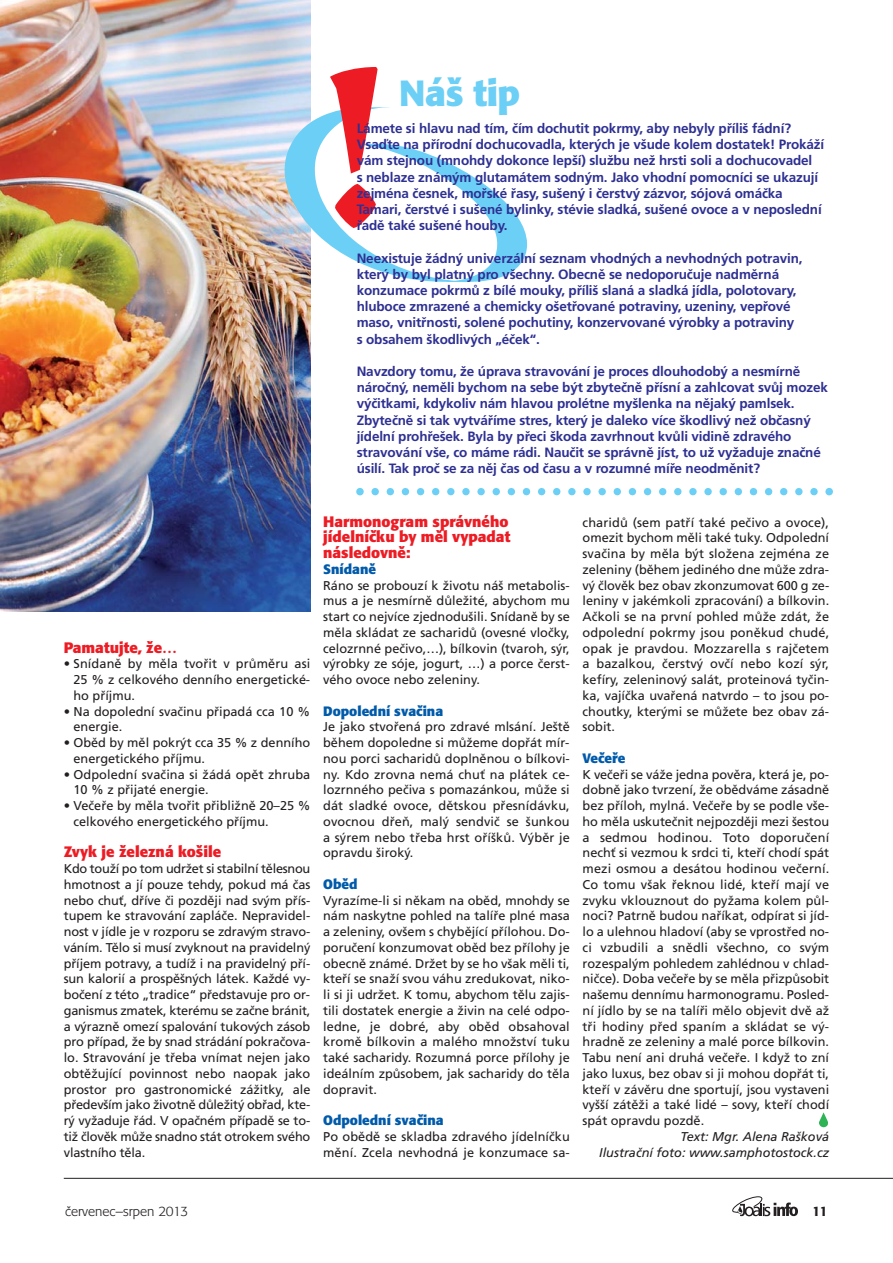
<style>
.page{position:relative;width:893px;height:1263px;background:#fff}
.page>*{position:absolute;margin:0;border:0;box-sizing:border-box;transform-origin:0 0}
.t1{font:700 36px "Formata CE";letter-spacing:-.01em;color:#6ccff6}
.t2{font:700 15px/15.8px "Formata CE";color:#ed1c24}
.t3{font:700 13.5px/16.2px "Frutiger CE";letter-spacing:-.01em;color:#2e3092}
.t4{font:700 13.5px "Formata CE";color:#005aaa}
.t5{font:300 13.5px "Formata CE";color:#231f20}
.t6{font:500 13.5px "Formata CE";color:#231f20}
.t7{font:12.75px/15.8px "Frutiger CE";color:#231f20;text-align:justify}
.t8{font:italic 12.75px/15.8px "Frutiger CE";color:#231f20;text-align:right}
</style>
<div class="page">
<img style="left:0;top:0;width:310px;height:611px">
<svg style="left:732px;top:1196px;width:66px;height:20px"></svg>
<hr style="left:64px;top:1178px;width:829px;height:1px;background:#231f20">
<svg style="left:819px;top:1112px;width:9px;height:15px"></svg>
<svg style="left:285px;top:67px;width:242px;height:215px"></svg>
<svg style="left:356px;top:488px;width:477px;height:7px"></svg>
<h1 class="t1" style="left:399px;top:78px;width:122px">Náš tip</h1>
<p class="t3" style="left:357px;top:121px;width:469px">Lámete si hlavu nad tím, čím dochutit pokrmy, aby nebyly příliš fádní?<br>Vsaďte na přírodní dochucovadla, kterých je všude kolem dostatek! Prokáží vám stejnou (mnohdy dokonce lepší) službu než hrsti soli a dochucovadel<br>s neblaze známým glutamátem sodným. Jako vhodní pomocníci se ukazují zejména česnek, mořské řasy, sušený i čerstvý zázvor, sójová omáčka Tamari, čerstvé i sušené bylinky, stévie sladká, sušené ovoce a v neposlední řadě také sušené houby.</p>
<p class="t3" style="left:357px;top:251px;width:447px">Neexistuje žádný univerzální seznam vhodných a nevhodných potravin, který by byl platný pro všechny. Obecně se nedoporučuje nadměrná konzumace pokrmů z bílé mouky, příliš slaná a sladká jídla, polotovary, hluboce zmrazené a chemicky ošetřované potraviny, uzeniny, vepřové maso, vnitřnosti, solené pochutiny, konzervované výrobky a potraviny s obsahem škodlivých „éček“.</p>
<p class="t3" style="left:357px;top:364px;width:473px">Navzdory tomu, že úprava stravování je proces dlouhodobý a nesmírně náročný, neměli bychom na sebe být zbytečně přísní a zahlcovat svůj mozek výčitkami, kdykoliv nám hlavou prolétne myšlenka na nějaký pamlsek.<br>Zbytečně si tak vytváříme stres, který je daleko více škodlivý než občasný jídelní prohřešek. Byla by přeci škoda zavrhnout kvůli vidině zdravého stravování vše, co máme rádi. Naučit se správně jíst, to už vyžaduje značné úsilí. Tak proč se za něj čas od času a v rozumné míře neodměnit?</p>
<p class="t2" style="left:64px;top:641px;width:115px">Pamatujte, že…</p>
<p class="t7" style="left:74px;top:657px;width:238px;text-indent:-10px">• Snídaně by měla tvořit v průměru asi 25 % z celkového denního energetické&shy;ho příjmu.</p>
<p class="t7" style="left:74px;top:704px;width:238px;text-indent:-10px">• Na dopolední svačinu připadá cca 10 % energie.</p>
<p class="t7" style="left:74px;top:736px;width:238px;text-indent:-10px">• Oběd by měl pokrýt cca 35 % z denního energetického příjmu.</p>
<p class="t7" style="left:74px;top:767px;width:238px;text-indent:-10px">• Odpolední svačina si žádá opět zhruba<br>10 % z přijaté energie.</p>
<p class="t7" style="left:74px;top:799px;width:238px;text-indent:-10px">• Večeře by měla tvořit přibližně 20–25 % celkového energetického příjmu.</p>
<p class="t2" style="left:64px;top:845px;width:159px">Zvyk je železná košile</p>
<p class="t7" style="left:64px;top:862px;width:248px">Kdo touží po tom udržet si stabilní tělesnou hmotnost a jí pouze tehdy, pokud má čas nebo chuť, dříve či později nad svým přís&shy;tupem ke stravování zapláče. Nepravidel&shy;nost v jídle je v rozporu se zdravým stravo&shy;váním. Tělo si musí zvyknout na pravidelný příjem potravy, a tudíž i na pravidelný pří&shy;sun kalorií a prospěšných látek. Každé vy&shy;bočení z této „tradice“ představuje pro or&shy;ganismus zmatek, kterému se začne bránit, a výrazně omezí spalování tukových zásob pro případ, že by snad strádání pokračova&shy;lo. Stravování je třeba vnímat nejen jako obtěžující povinnost nebo naopak jako prostor pro gastronomické zážitky, ale především jako životně důležitý obřad, kte&shy;rý vyžaduje řád. V opačném případě se to&shy;tiž člověk může snadno stát otrokem svého vlastního těla.</p>
<p class="t2" style="left:323px;top:515px;width:189px">Harmonogram správného jídelníčku by měl vypadat následovně:</p>
<p class="t4" style="left:323px;top:563px;width:54px">Snídaně</p>
<p class="t7" style="left:323px;top:578px;width:248px">Ráno se probouzí k životu náš metabolis&shy;mus a je nesmírně důležité, abychom mu start co nejvíce zjednodušili. Snídaně by se měla skládat ze sacharidů (ovesné vločky, celozrnné pečivo,…), bílkovin (tvaroh, sýr, výrobky ze sóje, jogurt, …) a porce čerst&shy;vého ovoce nebo zeleniny.</p>
<p class="t4" style="left:323px;top:705px;width:122px">Dopolední svačina</p>
<p class="t7" style="left:323px;top:720px;width:248px">Je jako stvořená pro zdravé mlsání. Ještě během dopoledne si můžeme dopřát mír&shy;nou porci sacharidů doplněnou o bílkovi&shy;ny. Kdo zrovna nemá chuť na plátek ce&shy;lozrnného pečiva s pomazánkou, může si dát sladké ovoce, dětskou přesnídávku, ovocnou dřeň, malý sendvič se šunkou a sýrem nebo třeba hrst oříšků. Výběr je opravdu široký.</p>
<p class="t4" style="left:323px;top:878px;width:36px">Oběd</p>
<p class="t7" style="left:323px;top:893px;width:248px">Vyrazíme-li si někam na oběd, mnohdy se nám naskytne pohled na talíře plné masa a zeleniny, ovšem s chybějící přílohou. Do&shy;poručení konzumovat oběd bez přílohy je obecně známé. Držet by se ho však měli ti, kteří se snaží svou váhu zredukovat, niko&shy;li si ji udržet. K tomu, abychom tělu zajis&shy;tili dostatek energie a živin na celé odpo&shy;ledne, je dobré, aby oběd obsahoval kromě bílkovin a malého množství tuku také sacharidy. Rozumná porce přílohy je ideálním způsobem, jak sacharidy do těla dopravit.</p>
<p class="t4" style="left:323px;top:1114px;width:122px">Odpolední svačina</p>
<p class="t7" style="left:323px;top:1130px;width:248px">Po obědě se skladba zdravého jídelníčku mění. Zcela nevhodná je konzumace sa-</p>
<p class="t7" style="left:583px;top:515px;width:248px">charidů (sem patří také pečivo a ovoce), omezit bychom měli také tuky. Odpolední svačina by měla být složena zejména ze zeleniny (během jediného dne může zdra&shy;vý člověk bez obav zkonzumovat 600 g ze&shy;leniny v jakémkoli zpracování) a bílkovin.<br>Ačkoli se na první pohled může zdát, že odpolední pokrmy jsou poněkud chudé, opak je pravdou. Mozzarella s rajčetem a bazalkou, čerstvý ovčí nebo kozí sýr, kefíry, zeleninový salát, proteinová tyčin&shy;ka, vajíčka uvařená natvrdo – to jsou po&shy;choutky, kterými se můžete bez obav zá&shy;sobit.</p>
<p class="t4" style="left:583px;top:752px;width:44px">Večeře</p>
<p class="t7" style="left:583px;top:767px;width:248px">K večeři se váže jedna pověra, která je, po&shy;dobně jako tvrzení, že obědváme zásadně bez příloh, mylná. Večeře by se podle vše&shy;ho měla uskutečnit nejpozději mezi šestou a sedmou hodinou. Toto doporučení nechť si vezmou k srdci ti, kteří chodí spát mezi osmou a desátou hodinou večerní.<br>Co tomu však řeknou lidé, kteří mají ve zvyku vklouznout do pyžama kolem půl&shy;noci? Patrně budou naříkat, odpírat si jíd&shy;lo a ulehnou hladoví (aby se vprostřed no&shy;ci vzbudili a snědli všechno, co svým rozespalým pohledem zahlédnou v chlad&shy;ničce). Doba večeře by se měla přizpůsobit našemu dennímu harmonogramu. Posled&shy;ní jídlo by se na talíři mělo objevit dvě až tři hodiny před spaním a skládat se vý&shy;hradně ze zeleniny a malé porce bílkovin.<br>Tabu není ani druhá večeře. I když to zní jako luxus, bez obav si ji mohou dopřát ti, kteří v závěru dne sportují, jsou vystaveni vyšší zátěži a také lidé – sovy, kteří chodí spát opravdu pozdě.</p>
<p class="t8" style="left:599px;top:1130px;width:231px">Text: Mgr. Alena Rašková<br>Ilustrační foto: www.samphotostock.cz</p>
<p class="t5" style="left:65px;top:1205px;width:125px">červenec–srpen 2013</p>
<p class="t6" style="left:812px;top:1205px;width:17px">11</p>
</div>
